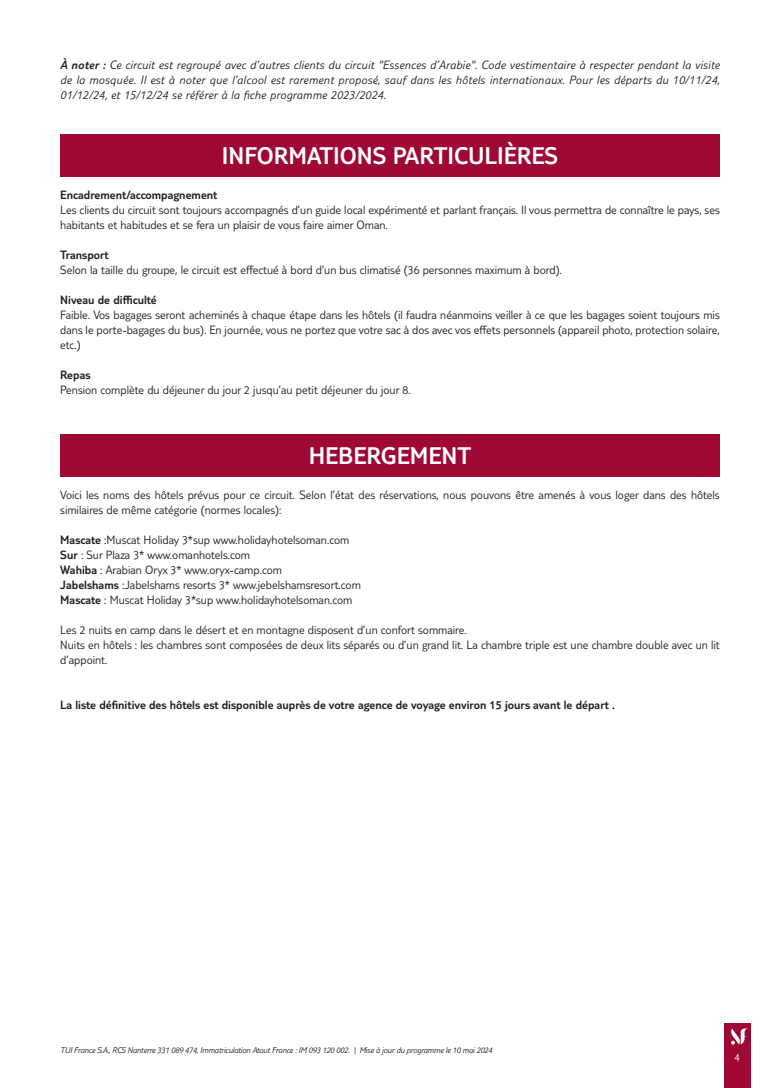
<style>
.page{position:relative;width:780px;height:1088px;background:#fff}
.page>*{position:absolute;margin:0;border:0;box-sizing:border-box;transform-origin:0 0}
.t1{font:300 25px "TUI Type";color:#fff}
.t2{font:300 12.5px/15px "TUI Type";color:#231f20}
.t3{font:italic 300 12.5px/15px "TUI Type";letter-spacing:.02em;color:#231f20;text-align:justify}
.t4{font:300 12.5px "TUI Type";color:#231f20}
.t5{font:300 11.25px "TUI Type";color:#fff}
.t6{font:italic 300 8.75px "TUI Type";letter-spacing:-.02em;color:#231f20}
.s1{font-style:inherit}
</style>
<div class="page">
<div style="left:724px;top:1023px;width:26px;height:65px;background:#9e0832"></div>
<svg style="left:731px;top:1028px;width:17px;height:16px"></svg>
<div style="left:60px;top:134px;width:659px;height:42px;background:#9e0832"></div>
<div style="left:60px;top:434px;width:659px;height:43px;background:#9e0832"></div>
<p class="t3" style="left:60px;top:57px;width:661px"><span class="s1">À noter :</span> Ce circuit est regroupé avec d’autres clients du circuit "Essences d’Arabie". Code vestimentaire à respecter pendant la visite de la mosquée. Il est à noter que l’alcool est rarement proposé, sauf dans les hôtels internationaux. Pour les départs du 10/11/24, 01/12/24, et 15/12/24 se référer à la fiche programme 2023/2024.</p>
<h1 class="t1" style="left:222px;top:141px;width:337px">INFORMATIONS PARTICULIÈRES</h1>
<p class="t4" style="left:60px;top:187px;width:159px">Encadrement/accompagnement</p>
<p class="t2" style="left:60px;top:202px;width:661px">Les clients du circuit sont toujours accompagnés d’un guide local expérimenté et parlant français. Il vous permettra de connaître le pays, ses habitants et habitudes et se fera un plaisir de vous faire aimer Oman.</p>
<p class="t4" style="left:60px;top:247px;width:50px">Transport</p>
<p class="t2" style="left:60px;top:262px;width:503px">Selon la taille du groupe, le circuit est effectué à bord d’un bus climatisé (36 personnes maximum à bord).</p>
<p class="t4" style="left:60px;top:292px;width:98px">Niveau de difficulté</p>
<p class="t2" style="left:60px;top:307px;width:661px;text-align:justify">Faible. Vos bagages seront acheminés à chaque étape dans les hôtels (il faudra néanmoins veiller à ce que les bagages soient toujours mis dans le porte-bagages du bus). En journée, vous ne portez que votre sac à dos avec vos effets personnels (appareil photo, protection solaire, etc.)</p>
<p class="t4" style="left:60px;top:367px;width:32px">Repas</p>
<p class="t2" style="left:60px;top:382px;width:352px">Pension complète du déjeuner du jour 2 jusqu’au petit déjeuner du jour 8.</p>
<h1 class="t1" style="left:309px;top:441px;width:164px">HEBERGEMENT</h1>
<p class="t2" style="left:60px;top:487px;width:660px">Voici les noms des hôtels prévus pour ce circuit. Selon l’état des réservations, nous pouvons être amenés à vous loger dans des hôtels similaires de même catégorie (normes locales):</p>
<p class="t2" style="left:60px;top:532px;width:302px"><span class="s1">Mascate</span> :Muscat Holiday 3*sup www.holidayhotelsoman.com <span class="s1">Sur</span> : Sur Plaza 3* www.omanhotels.com<br><span class="s1">Wahiba</span> : Arabian Oryx 3* www.oryx-camp.com<br><span class="s1">Jabelshams</span> :Jabelshams resorts 3* www.jebelshamsresort.com <span class="s1">Mascate</span> : Muscat Holiday 3*sup www.holidayhotelsoman.com</p>
<p class="t2" style="left:60px;top:622px;width:661px">Les 2 nuits en camp dans le désert et en montagne disposent d’un confort sommaire.<br>Nuits en hôtels : les chambres sont composées de deux lits séparés ou d’un grand lit. La chambre triple est une chambre double avec un lit d’appoint.</p>
<p class="t4" style="left:60px;top:697px;width:556px">La liste définitive des hôtels est disponible auprès de votre agence de voyage environ 15 jours avant le départ .</p>
<p class="t6" style="left:60px;top:1045px;width:433px">TUI France S.A., RCS Nanterre 331 089 474, Immatriculation Atout France : IM 093 120 002. | Mise à jour du programme le 10 mai 2024</p>
<p class="t5" style="left:734px;top:1050px;width:7px">4</p>
</div>
